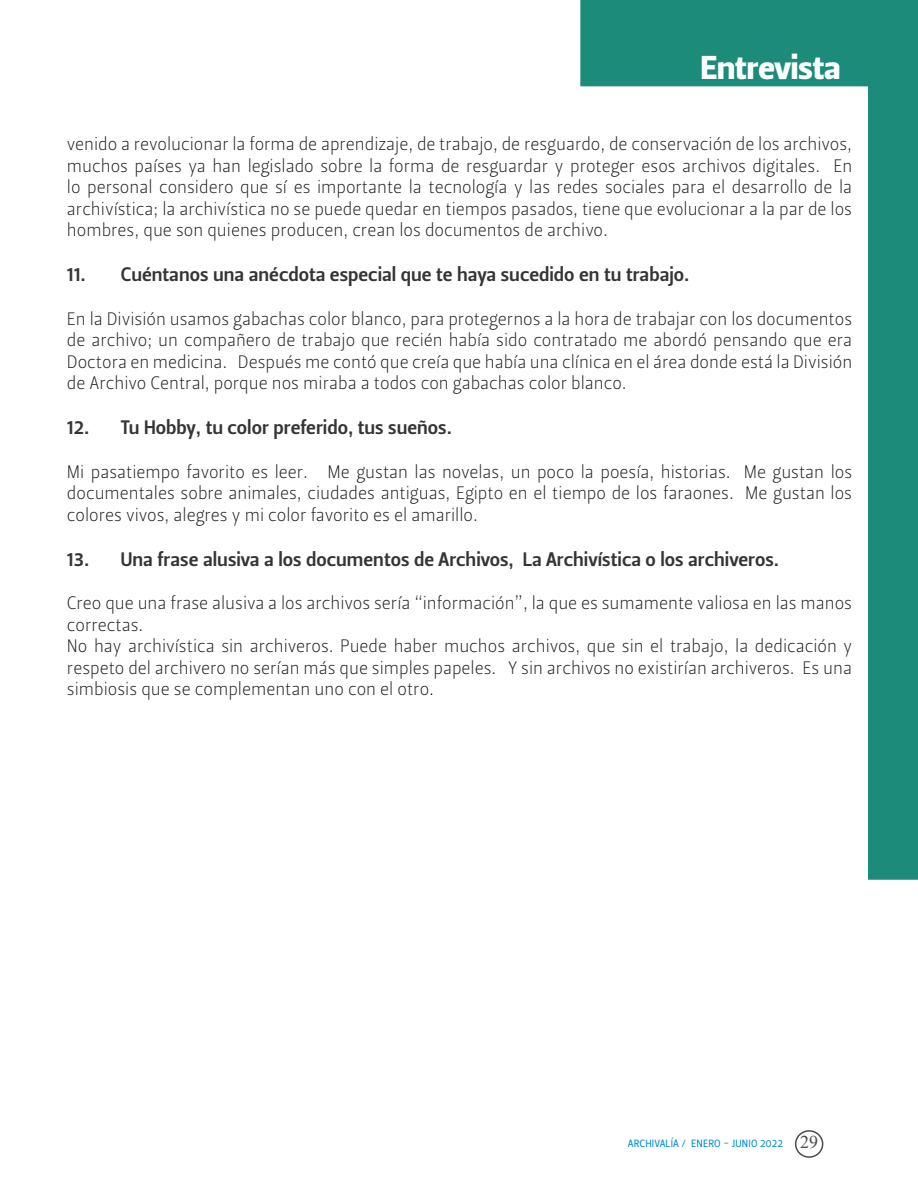
<style>
.page{position:relative;width:918px;height:1188px;background:#fff}
.page>*{position:absolute;margin:0;border:0;box-sizing:border-box;transform-origin:0 0}
.t1{font:33px "Leitura Sans Grot 4";color:#fff}
.t2{font:19.5px "Leitura Sans Grot 3";color:#363435}
.t3{font:18px/21.6px "Leitura Sans Grot 1";color:#231f20;text-align:justify}
.t4{font:10.5px "Leitura Sans Grot 2";letter-spacing:.015em;color:#008cd3}
.s1{font-family:"Times New Roman";font-size:18px;color:#4b4c4d}
</style>
<div class="page">
<div style="left:795px;top:1130px;width:28px;height:28px;border:2px solid #4b4c4d;border-radius:50%"></div>
<div style="left:868px;top:84px;width:50px;height:796px;background:#1d8b79"></div>
<div style="left:580px;top:0;width:338px;height:86px;background:#1d8b79"></div>
<h1 class="t1" style="left:701px;top:48px;width:141px">Entrevista</h1>
<p class="t3" style="left:67px;top:133px;width:787px">venido a revolucionar la forma de aprendizaje, de trabajo, de resguardo, de conservación de los archivos, muchos países ya han legislado sobre la forma de resguardar y proteger esos archivos digitales. En lo personal considero que sí es importante la tecnología y las redes sociales para el desarrollo de la archivística; la archivística no se puede quedar en tiempos pasados, tiene que evolucionar a la par de los hombres, que son quienes producen, crean los documentos de archivo.</p>
<p class="t2" style="left:67px;top:263px;width:624px">11. Cuéntanos una anécdota especial que te haya sucedido en tu trabajo.</p>
<p class="t3" style="left:67px;top:308px;width:787px">En la División usamos gabachas color blanco, para protegernos a la hora de trabajar con los documentos de archivo; un compañero de trabajo que recién había sido contratado me abordó pensando que era Doctora en medicina. Después me contó que creía que había una clínica en el área donde está la División de Archivo Central, porque nos miraba a todos con gabachas color blanco.</p>
<p class="t2" style="left:67px;top:416px;width:387px">12. Tu Hobby, tu color preferido, tus sueños.</p>
<p class="t3" style="left:67px;top:461px;width:787px">Mi pasatiempo favorito es leer. Me gustan las novelas, un poco la poesía, historias. Me gustan los documentales sobre animales, ciudades antiguas, Egipto en el tiempo de los faraones. Me gustan los colores vivos, alegres y mi color favorito es el amarillo.</p>
<p class="t2" style="left:67px;top:548px;width:714px">13. Una frase alusiva a los documentos de Archivos, La Archivística o los archiveros.</p>
<p class="t3" style="left:67px;top:592px;width:787px">Creo que una frase alusiva a los archivos sería “información”, la que es sumamente valiosa en las manos correctas.</p>
<p class="t3" style="left:67px;top:635px;width:787px">No hay archivística sin archiveros. Puede haber muchos archivos, que sin el trabajo, la dedicación y respeto del archivero no serían más que simples papeles. Y sin archivos no existirían archiveros. Es una simbiosis que se complementan uno con el otro.</p>
<p class="t4" style="left:628px;top:1137px;width:192px">ARCHIVALÍA / ENERO - JUNIO 2022 <span class="s1">29</span></p>
</div>
